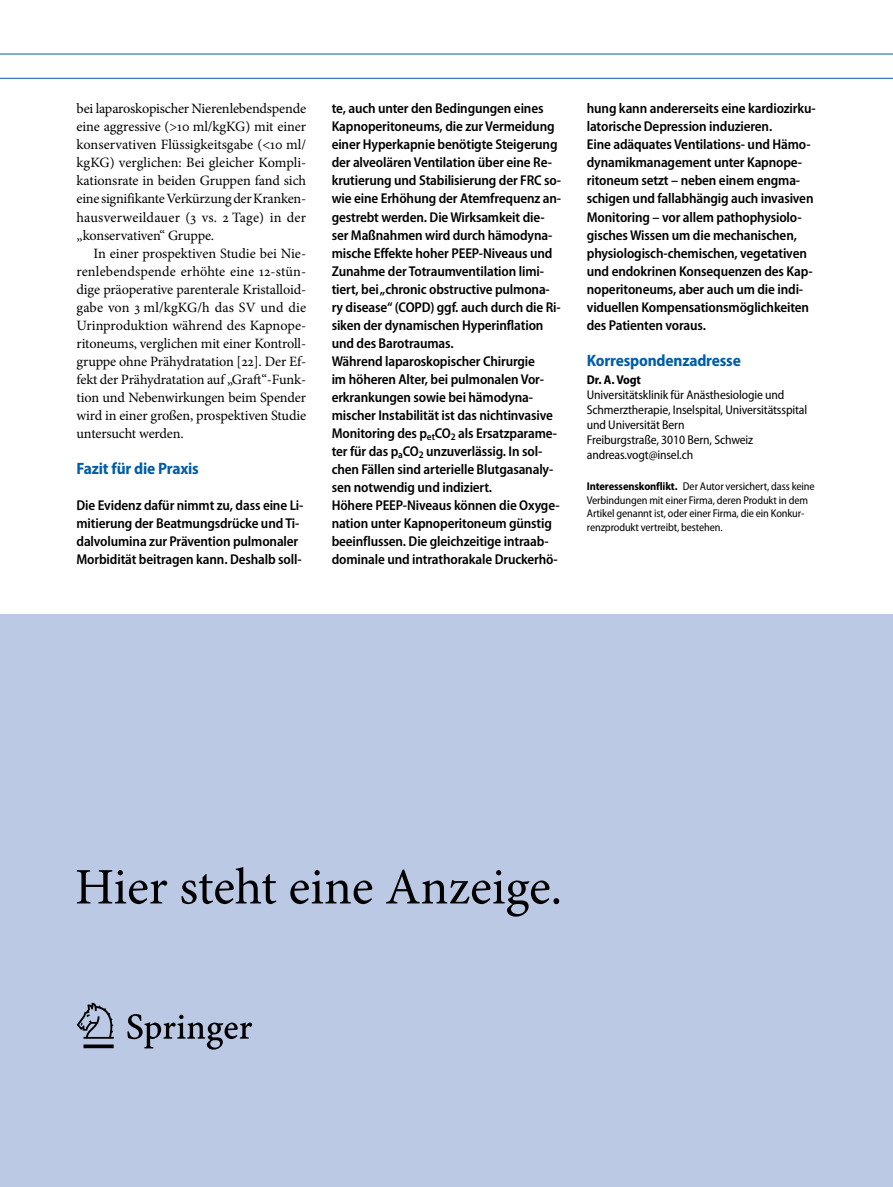
<style>
.page{position:relative;width:893px;height:1187px;background:#fff}
.page>*{position:absolute;margin:0;border:0;box-sizing:border-box;transform-origin:0 0}
._999_012_u1_12ptVor{font:700 semi-condensed 16.5px "Myriad Pro";letter-spacing:-.01em;color:#005da8}
._012_u1{font:700 semi-condensed 16.5px "Myriad Pro";letter-spacing:-.01em;color:#005da8}
._019_fazit{font:600 semi-condensed 14.25px/18px "Myriad Pro";letter-spacing:-.01em;color:#000}
._010_fliesstext_mit{font:14.25px/18px "Minion Pro";letter-spacing:-.01em;color:#000;text-align:justify}
._022_autorenadresse{font:semi-condensed 12.75px/15px "Myriad Pro";letter-spacing:-.01em;color:#000}
._021_autorenname{font:700 semi-condensed 12.75px "Myriad Pro";letter-spacing:-.01em;color:#000}
._044_kleinsatz_artik{font:semi-condensed 11.25px/13.5px "Myriad Pro";letter-spacing:-.01em;color:#000}
.s1{font-weight:700}
</style>
<div class="page">
<div style="left:0;top:614px;width:893px;height:572px;background:#bbc9e5"></div>
<svg style="left:77px;top:867px;width:482px;height:49px"></svg>
<svg style="left:77px;top:1002px;width:175px;height:47px"></svg>
<hr style="left:0;top:54px;width:893px;height:1px;background:#005da8">
<hr style="left:0;top:78px;width:893px;height:1px;background:#005da8">
<p class="_010_fliesstext_mit" style="left:77px;top:100px;width:231px">bei laparoskopischer Nierenlebendspende eine aggressive (&gt;10 ml/kgKG) mit einer konservativen Flüssigkeitsgabe (&lt;10 ml/ kgKG) verglichen: Bei gleicher Kompli&shy;kationsrate in beiden Gruppen fand sich eine signifikante Verkürzung der Kranken&shy;hausverweildauer (3 vs. 2 Tage) in der „konservativen“ Gruppe.</p>
<p class="_010_fliesstext_mit" style="left:77px;top:244px;width:231px;text-indent:17px">In einer prospektiven Studie bei Nie&shy;renlebendspende erhöhte eine 12-stün&shy;dige präoperative parenterale Kristalloid&shy;gabe von 3 ml/kgKG/h das SV und die Urinproduktion während des Kapnope&shy;ritoneums, verglichen mit einer Kontroll&shy;gruppe ohne Prähydratation [22]. Der Ef&shy;fekt der Prähydratation auf „Graft“-Funk&shy;tion und Nebenwirkungen beim Spender wird in einer großen, prospektiven Studie untersucht werden.</p>
<p class="_012_u1" style="left:77px;top:459px;width:124px">Fazit für die Praxis</p>
<p class="_019_fazit" style="left:77px;top:496px;width:229px">Die Evidenz dafür nimmt zu, dass eine Li&shy;mitierung der Beatmungsdrücke und Ti&shy;dalvolumina zur Prävention pulmonaler Morbidität beitragen kann. Deshalb soll-</p>
<p class="_019_fazit" style="left:332px;top:100px;width:231px">te, auch unter den Bedingungen eines Kapnoperitoneums, die zur Vermeidung einer Hyperkapnie benötigte Steigerung der alveolären Ventilation über eine Re&shy;krutierung und Stabilisierung der FRC so&shy;wie eine Erhöhung der Atemfrequenz an&shy;gestrebt werden. Die Wirksamkeit die&shy;ser Maßnahmen wird durch hämodyna&shy;mische Effekte hoher PEEP-Niveaus und Zunahme der Totraumventilation limi&shy;tiert, bei„chronic obstructive pulmona&shy;ry disease“ (COPD) ggf. auch durch die Ri&shy;siken der dynamischen Hyperinflation und des Barotraumas.</p>
<p class="_019_fazit" style="left:332px;top:352px;width:227px">Während laparoskopischer Chirurgie<br>im höheren Alter, bei pulmonalen Vor&shy;erkrankungen sowie bei hämodyna&shy;mischer Instabilität ist das nichtinvasive Monitoring des p<sub>et</sub>CO<sub>2</sub> als Ersatzparame&shy;ter für das p<sub>a</sub>CO<sub>2</sub> unzuverlässig. In sol&shy;chen Fällen sind arterielle Blutgasanaly&shy;sen notwendig und indiziert.</p>
<p class="_019_fazit" style="left:332px;top:496px;width:229px">Höhere PEEP-Niveaus können die Oxyge&shy;nation unter Kapnoperitoneum günstig beeinflussen. Die gleichzeitige intraab&shy;dominale und intrathorakale Druckerhö-</p>
<p class="_019_fazit" style="left:587px;top:100px;width:230px">hung kann andererseits eine kardiozirku&shy;latorische Depression induzieren.</p>
<p class="_019_fazit" style="left:587px;top:136px;width:228px">Eine adäquates Ventilations- und Hämo&shy;dynamikmanagement unter Kapnope&shy;ritoneum setzt – neben einem engma&shy;schigen und fallabhängig auch invasiven Monitoring – vor allem pathophysiolo&shy;gisches Wissen um die mechanischen, physiologisch-chemischen, vegetativen und endokrinen Konsequenzen des Kap&shy;noperitoneums, aber auch um die indi&shy;viduellen Kompensationsmöglichkeiten des Patienten voraus.</p>
<p class="_999_012_u1_12ptVor" style="left:587px;top:351px;width:156px">Korrespondenzadresse</p>
<p class="_021_autorenname" style="left:587px;top:372px;width:56px">Dr. A.Vogt</p>
<p class="_022_autorenadresse" style="left:587px;top:387px;width:222px">Universitätsklinik für Anästhesiologie und<br>Schmerztherapie, Inselspital, Universitätsspital und Universität Bern</p>
<p class="_022_autorenadresse" style="left:587px;top:432px;width:168px">Freiburgstraße, 3010 Bern, Schweiz</p>
<p class="_022_autorenadresse" style="left:587px;top:447px;width:108px">andreas.vogt@insel.ch</p>
<p class="_044_kleinsatz_artik" style="left:587px;top:480px;width:229px"><span class="s1">Interessenskonflikt.</span> Der Autor versichert, dass keine Verbindungen mit einer Firma, deren Produkt in dem Artikel genannt ist, oder einer Firma, die ein Konkur&shy;renzprodukt vertreibt, bestehen.</p>
</div>
